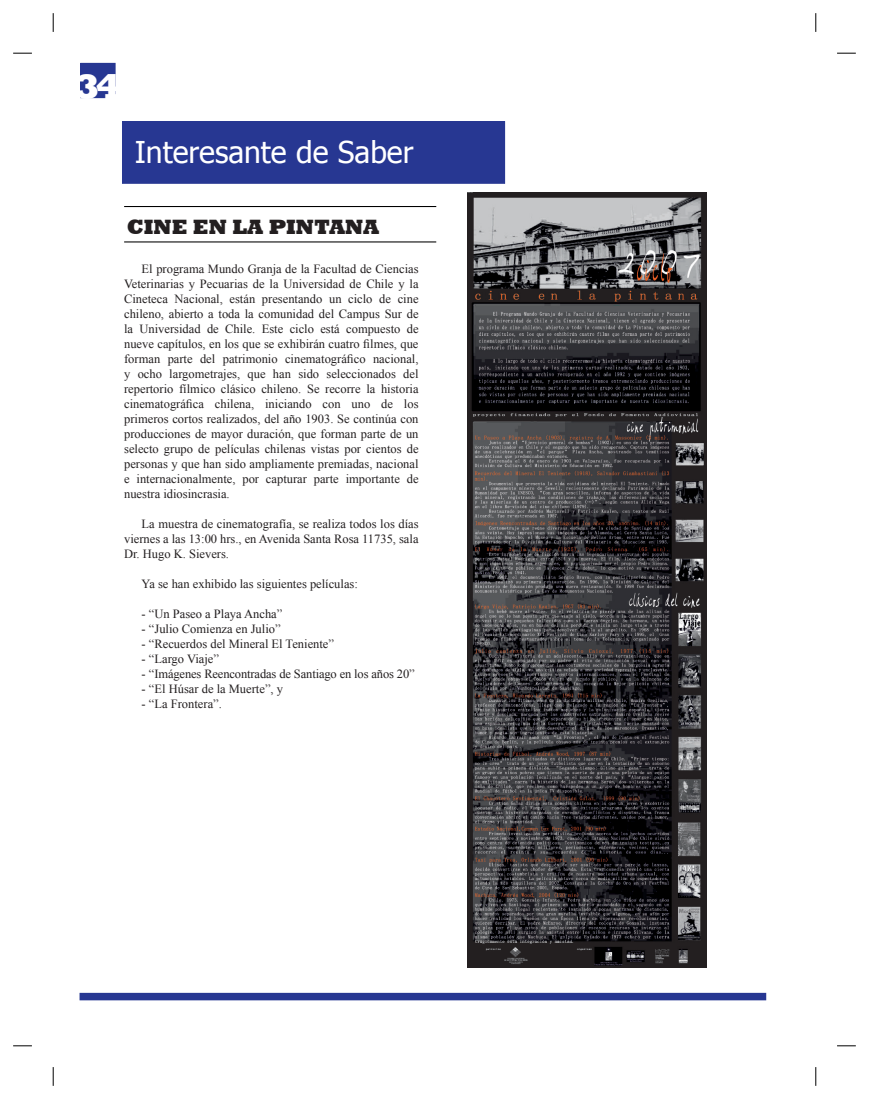
<style>
.page{position:relative;width:869px;height:1099px;background:#fff}
.page>*{position:absolute;margin:0;border:0;box-sizing:border-box;transform-origin:0 0}
.t1{font:800 36.25px "Rockwell";color:#fff}
.t2{font:30px "Tahoma";color:#fff}
.t3{font:800 21.25px "Rockwell";color:#231f20}
.t4{font:12.5px/15px "Times New Roman";color:#231f20;text-align:justify}
</style>
<div class="page">
<div style="left:81px;top:63px;width:34px;height:34px;background:#273792"></div>
<div style="left:80px;top:63px;width:36px;height:35px;border:1px solid #273792"></div>
<div style="left:79px;top:992px;width:686px;height:8px;background:#273792"></div>
<hr style="left:124px;top:241px;width:312px;height:1px;background:#000">
<hr style="left:124px;top:206px;width:312px;height:1px;background:#000">
<div style="left:122px;top:122px;width:382px;height:61px;background:#273792"></div>
<div style="left:122px;top:121px;width:383px;height:63px;border:1px solid #273792"></div>
<img style="left:467px;top:192px;width:239px;height:775px">
<svg style="left:13px;top:52px;width:19px;height:2px"></svg>
<svg style="left:837px;top:52px;width:18px;height:2px"></svg>
<svg style="left:13px;top:1045px;width:19px;height:1px"></svg>
<svg style="left:837px;top:1045px;width:18px;height:1px"></svg>
<svg style="left:52px;top:13px;width:2px;height:19px"></svg>
<svg style="left:52px;top:1067px;width:2px;height:18px"></svg>
<svg style="left:815px;top:13px;width:1px;height:19px"></svg>
<svg style="left:815px;top:1067px;width:1px;height:18px"></svg>
<h1 class="t1" style="left:75px;top:65px;width:47px">34</h1>
<h2 class="t2" style="left:135px;top:133px;width:280px">Interesante de Saber</h2>
<h3 class="t3" style="left:127px;top:213px;width:254px">CINE EN LA PINTANA</h3>
<p class="t4" style="left:124px;top:261px;width:296px;text-indent:18px">El programa Mundo Granja de la Facultad de Ciencias Veterinarias y Pecuarias de la Universidad de Chile y la Cineteca Nacional, están presentando un ciclo de cine chileno, abierto a toda la comunidad del Campus Sur de la Universidad de Chile. Este ciclo está compuesto de nueve capítulos, en los que se exhibirán cuatro filmes, que forman parte del patrimonio cinematográfico nacional, y ocho largometrajes, que han sido seleccionados del repertorio fílmico clásico chileno. Se recorre la historia cinematográfica chilena, iniciando con uno de los primeros cortos realizados, del año 1903. Se continúa con producciones de mayor duración, que forman parte de un selecto grupo de películas chilenas vistas por cientos de personas y que han sido ampliamente premiadas, nacional e internacionalmente, por capturar parte importante de nuestra idiosincrasia.</p>
<p class="t4" style="left:124px;top:516px;width:296px;text-indent:18px">La muestra de cinematografía, se realiza todos los días viernes a las 13:00 hrs., en Avenida Santa Rosa 11735, sala Dr. Hugo K. Sievers.</p>
<p class="t4" style="left:142px;top:576px;width:218px">Ya se han exhibido las siguientes películas:</p>
<p class="t4" style="left:142px;top:606px;width:142px">- “Un Paseo a Playa Ancha”</p>
<p class="t4" style="left:142px;top:621px;width:140px">- “Julio Comienza en Julio”</p>
<p class="t4" style="left:142px;top:636px;width:194px">- “Recuerdos del Mineral El Teniente”</p>
<p class="t4" style="left:142px;top:651px;width:79px">- “Largo Viaje”</p>
<p class="t4" style="left:142px;top:666px;width:274px">- “Imágenes Reencontradas de Santiago en los años 20”</p>
<p class="t4" style="left:142px;top:681px;width:143px">- “El Húsar de la Muerte”, y</p>
<p class="t4" style="left:142px;top:696px;width:82px">- “La Frontera”.</p>
</div>
